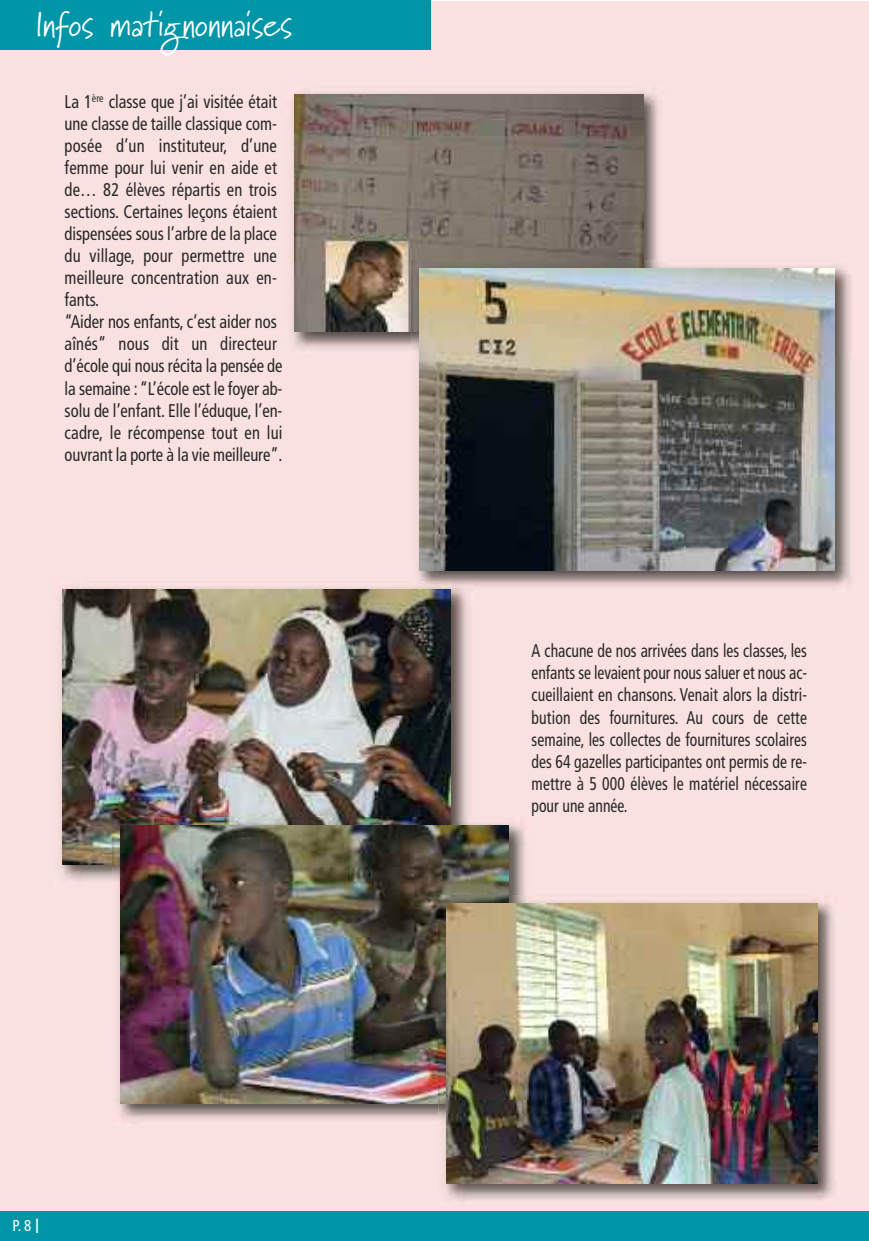
<style>
.page{position:relative;width:869px;height:1241px;background:#fff}
.page>*{position:absolute;margin:0;border:0;box-sizing:border-box;transform-origin:0 0}
.t1{font:35px "Marydale";color:#fff}
.t2{font:condensed 18.38px/22.1px "Frutiger";letter-spacing:.005em;color:#272627;scale:.9 1}
.t3{font:condensed 18.38px/22.1px "Frutiger";letter-spacing:.005em;color:#272627;text-align:justify;scale:.85 1}
.t4{font:condensed 15.75px "Frutiger";color:#fff;scale:.95 1}
.s1{font-size:19.25px}
</style>
<div class="page">
<div style="left:0;top:1px;width:868px;height:1222px;background:#f9e1e0"></div>
<div style="left:0;top:1210px;width:868px;height:30px;background:#0096a7"></div>
<div style="left:0;top:0;width:431px;height:50px;background:#0096a7"></div>
<img style="left:292px;top:92px;width:367px;height:257px">
<img style="left:294px;top:94px;width:349px;height:237px">
<img style="left:411px;top:260px;width:440px;height:327px">
<img style="left:419px;top:268px;width:414px;height:302px">
<img style="left:60px;top:587px;width:351px;height:294px">
<img style="left:411px;top:581px;width:62px;height:236px">
<img style="left:63px;top:589px;width:387px;height:275px">
<img style="left:117px;top:817px;width:409px;height:304px">
<img style="left:112px;top:864px;width:8px;height:23px">
<img style="left:112px;top:817px;width:338px;height:47px">
<img style="left:120px;top:825px;width:388px;height:277px">
<img style="left:438px;top:895px;width:397px;height:306px">
<img style="left:446px;top:903px;width:370px;height:280px">
<h1 class="t1" style="left:36px;top:4px;width:258px">Infos matignonnaises</h1>
<p class="t2" style="left:65px;top:92px;width:243px">La 1<sup>ère</sup> classe que j’ai visitée était une classe de taille classique com&shy;posée d’un instituteur, d’une femme pour lui venir en aide et de… 82 élèves répartis en trois sections. Certaines leçons étaient dispensées sous l’arbre de la place du village, pour permettre une meilleure concentration aux en&shy;fants.<br>“Aider nos enfants, c’est aider nos aînés” nous dit un directeur d’école qui nous récita la pensée de la semaine :“L’école est le foyer ab&shy;solu de l’enfant. Elle l’éduque, l’en&shy;cadre, le récompense tout en lui ouvrant la porte à la vie meilleure”.</p>
<p class="t4" style="left:12px;top:1218px;width:30px">P.8<span class="s1">l</span></p>
<p class="t3" style="left:531px;top:641px;width:325px">A chacune de nos arrivées dans les classes, les enfants se levaient pour nous saluer et nous ac&shy;cueillaient en chansons. Venait alors la distri&shy;bution des fournitures. Au cours de cette semaine, les collectes de fournitures scolaires des 64 gazelles participantes ont permis de re&shy;mettre à 5 000 élèves le matériel nécessaire pour une année.</p>
</div>
